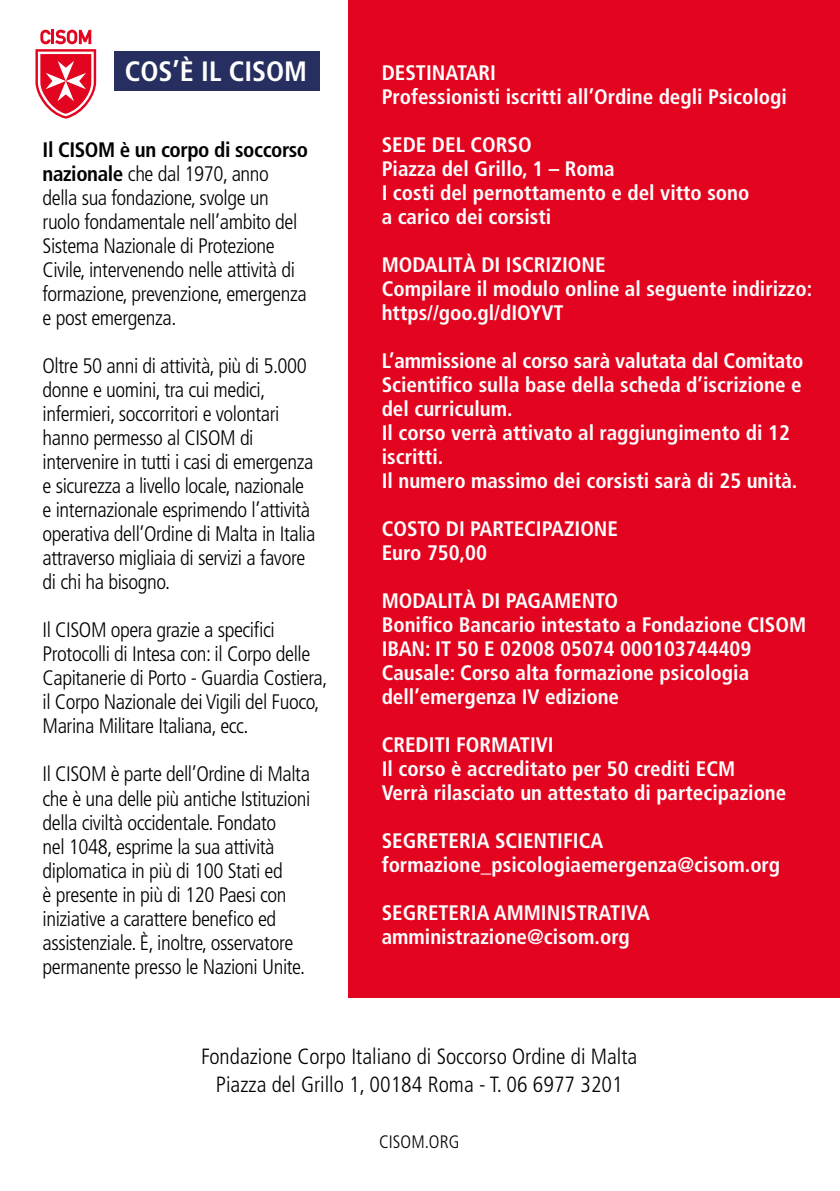
<style>
.page{position:relative;width:840px;height:1191px;background:#fff}
.page>*{position:absolute;margin:0;border:0;box-sizing:border-box;transform-origin:0 0}
.t1{font:700 condensed 28px "Frutiger";color:#fff}
.t2{font:300 condensed 22px/28px "Frutiger";color:#000;text-align:center}
.t3{font:300 condensed 21px/24px "Frutiger";letter-spacing:-.02em;color:#000}
.t4{font:700 condensed 21px/24px "Frutiger";color:#fff}
.t5{font:300 condensed 18px "Frutiger";color:#000}
.s1{font-weight:700}
</style>
<div class="page">
<div style="left:348px;top:0;width:491px;height:1174px;background:#e30520"></div>
<div style="left:0;top:998px;width:839px;height:193px;background:#fff"></div>
<div style="left:114px;top:51px;width:206px;height:39px;background:#262f60"></div>
<svg style="left:35px;top:30px;width:61px;height:89px"></svg>
<h1 class="t1" style="left:125px;top:54px;width:184px">COS’È IL CISOM</h1>
<p class="t3" style="left:43px;top:138px;width:267px"><span class="s1">Il CISOM è un corpo di soccorso nazionale</span> che dal 1970, anno della sua fondazione, svolge un ruolo fondamentale nell’ambito del<br>Sistema Nazionale di Protezione<br>Civile, intervenendo nelle attività di formazione, prevenzione, emergenza e post emergenza.</p>
<p class="t3" style="left:43px;top:354px;width:274px">Oltre 50 anni di attività, più di 5.000 donne e uomini, tra cui medici, infermieri, soccorritori e volontari hanno permesso al CISOM di intervenire in tutti i casi di emergenza e sicurezza a livello locale, nazionale e internazionale esprimendo l’attività operativa dell’Ordine di Malta in Italia attraverso migliaia di servizi a favore di chi ha bisogno.</p>
<p class="t3" style="left:43px;top:618px;width:286px">Il CISOM opera grazie a specifici Protocolli di Intesa con: il Corpo delle Capitanerie di Porto - Guardia Costiera, il Corpo Nazionale dei Vigili del Fuoco, Marina Militare Italiana, ecc.</p>
<p class="t3" style="left:43px;top:762px;width:269px">Il CISOM è parte dell’Ordine di Malta che è una delle più antiche Istituzioni della civiltà occidentale. Fondato<br>nel 1048, esprime la sua attività diplomatica in più di 100 Stati ed<br>è presente in più di 120 Paesi con iniziative a carattere benefico ed assistenziale. È, inoltre, osservatore permanente presso le Nazioni Unite.</p>
<p class="t4" style="left:381px;top:60px;width:406px">DESTINATARI<br>Professionisti iscritti all’Ordine degli Psicologi</p>
<p class="t4" style="left:381px;top:133px;width:369px">SEDE DEL CORSO<br>Piazza del Grillo, 1 – Roma<br>I costi del pernottamento e del vitto sono a carico dei corsisti</p>
<p class="t4" style="left:381px;top:253px;width:432px">MODALITÀ DI ISCRIZIONE<br>Compilare il modulo online al seguente indirizzo: https//goo.gl/dIOYVT</p>
<p class="t4" style="left:381px;top:349px;width:423px">L’ammissione al corso sarà valutata dal Comitato Scientifico sulla base della scheda d’iscrizione e del curriculum.<br>Il corso verrà attivato al raggiungimento di 12 iscritti.<br>Il numero massimo dei corsisti sarà di 25 unità.</p>
<p class="t4" style="left:381px;top:517px;width:238px">COSTO DI PARTECIPAZIONE<br>Euro 750,00</p>
<p class="t4" style="left:381px;top:589px;width:425px">MODALITÀ DI PAGAMENTO<br>Bonifico Bancario intestato a Fondazione CISOM IBAN: IT 50 E 02008 05074 000103744409<br>Causale: Corso alta formazione psicologia dell’emergenza IV edizione</p>
<p class="t4" style="left:381px;top:733px;width:406px">CREDITI FORMATIVI<br>Il corso è accreditato per 50 crediti ECM<br>Verrà rilasciato un attestato di partecipazione</p>
<p class="t4" style="left:381px;top:829px;width:399px">SEGRETERIA SCIENTIFICA formazione_psicologiaemergenza@cisom.org</p>
<p class="t4" style="left:381px;top:901px;width:270px">SEGRETERIA AMMINISTRATIVA amministrazione@cisom.org</p>
<p class="t2" style="left:201px;top:1042px;width:437px">Fondazione Corpo Italiano di Soccorso Ordine di Malta<br>Piazza del Grillo 1, 00184 Roma - T. 06 6977 3201</p>
<p class="t5" style="left:379px;top:1131px;width:82px">CISOM.ORG</p>
</div>
